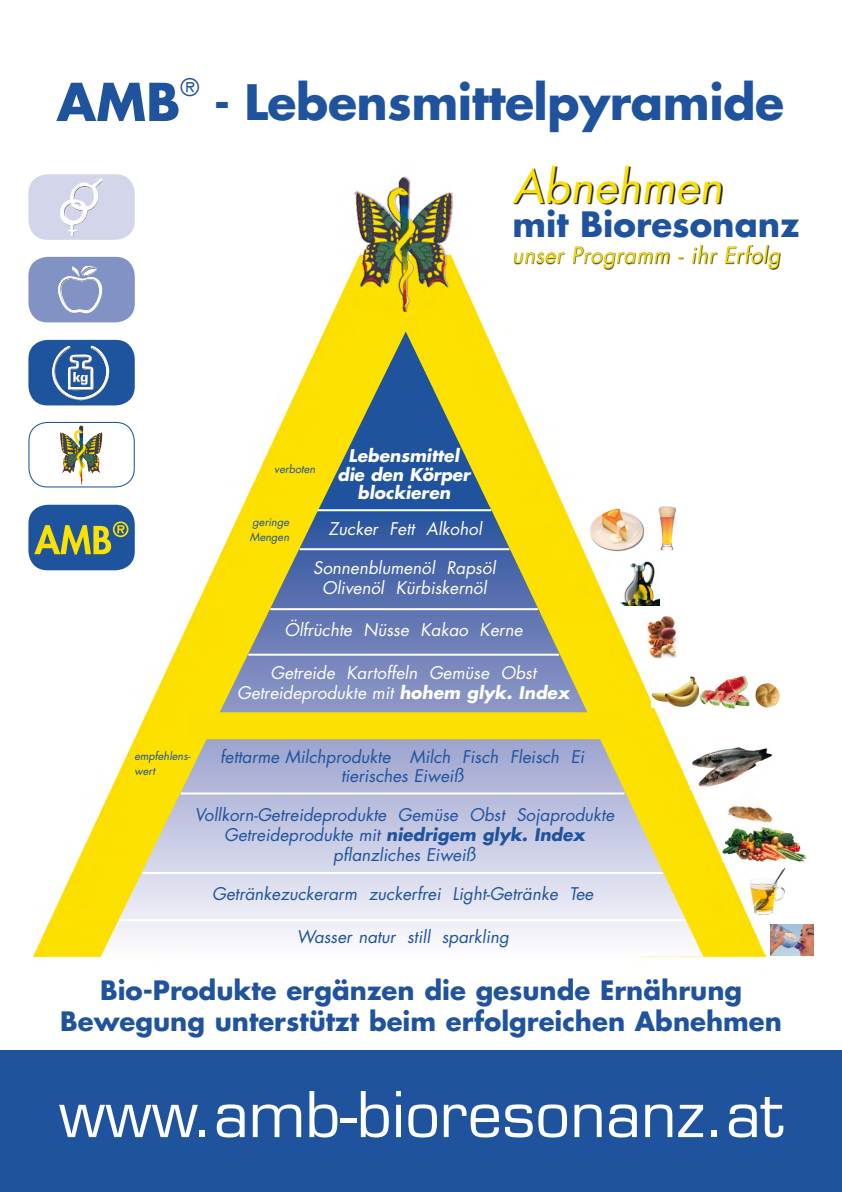
<style>
.page{position:relative;width:842px;height:1192px;background:#fff}
.page>*{position:absolute;margin:0;border:0;box-sizing:border-box;transform-origin:0 0}
.t1{font:61.5px "Eurostile LT Std";color:#fff}
.t2{font:700 50.75px "Futura Std";color:#1f539e}
.t3{font:700 47.5px "Futura Std";letter-spacing:-.01em;color:#1f539e}
.t4{font:45px "Futura Std";color:#fbe002}
.t5{font:700 34px "Futura Std";color:#1f539e}
.t6{font:700 26px/31.2px "Futura Std";color:#1f539e;text-align:center}
.t7{font:23.55px "Futura Std";color:#1f539e}
.t8{font:21.5px "Futura Std";color:#fbe002}
.t9{font:17.05px/19.9px "Futura Std";color:#fff;text-align:center}
.t10{font:17.05px/19.9px "Futura Std";color:#1f539e;text-align:center}
.t11{font:700 17.05px/18.6px "Futura Std";color:#fff;text-align:center}
.t12{font:17px/19.9px "Futura Std";color:#1f539e;text-align:center}
.t13{font:11px/15px "Futura Std";color:#1f539e}
.s1{font-size:40.55px}
.s2{font-weight:700}
</style>
<div class="page">
<div style="left:0;top:1050px;width:842px;height:142px;background:#1f539e"></div>
<img style="left:33px;top:174px;width:732px;height:784px">
<img style="left:587px;top:506px;width:58px;height:1px">
<img style="left:649px;top:503px;width:37px;height:4px">
<img style="left:724px;top:790px;width:49px;height:36px">
<img style="left:703px;top:741px;width:69px;height:48px">
<img style="left:703px;top:675px;width:46px;height:33px">
<img style="left:754px;top:681px;width:26px;height:28px">
<img style="left:748px;top:865px;width:37px;height:49px">
<img style="left:770px;top:924px;width:44px;height:32px">
<svg style="left:320px;top:332px;width:170px;height:175px;background:#8d994f"></svg>
<svg style="left:100px;top:507px;width:603px;height:451px"></svg>
<hr style="left:300px;top:548px;width:209px;height:2px;background:#fff">
<hr style="left:270px;top:608px;width:268px;height:2px;background:#fff">
<hr style="left:248px;top:654px;width:311px;height:2px;background:#fff">
<div style="left:189px;top:712px;width:433px;height:27px;background:#fbe002"></div>
<hr style="left:181px;top:792px;width:443px;height:2px;background:#fff">
<hr style="left:142px;top:872px;width:521px;height:2px;background:#fff">
<hr style="left:119px;top:919px;width:567px;height:2px;background:#fff">
<hr style="left:318px;top:509px;width:173px;height:2px;background:#fff">
<img style="left:723px;top:826px;width:84px;height:36px">
<div style="left:514px;top:245px;width:267px;height:24px;background:#000;opacity:.9"></div>
<div style="left:28px;top:174px;width:107px;height:66px;background:#d3d6ea;border-radius:19px"></div>
<img style="left:60px;top:178px;width:43px;height:58px">
<div style="left:28px;top:257px;width:107px;height:65px;background:#8193c5;border-radius:19px"></div>
<img style="left:58px;top:266px;width:44px;height:47px">
<div style="left:28px;top:340px;width:107px;height:65px;background:#1e549e;border-radius:19px"></div>
<img style="left:52px;top:346px;width:57px;height:54px">
<div style="left:28px;top:422px;width:107px;height:65px;border:1px solid #1e549e;border-radius:19px"></div>
<img style="left:60px;top:425px;width:42px;height:59px">
<div style="left:28px;top:505px;width:107px;height:65px;background:#1e549e;border-radius:19px"></div>
<svg style="left:34px;top:521px;width:94px;height:34px"></svg>
<div style="left:513px;top:166px;width:210px;height:39px;background:#000;opacity:.91"></div>
<h2 class="t2" style="left:57px;top:68px;width:125px">AMB</h2>
<h3 class="t7" style="left:180px;top:73px;width:20px">®</h3>
<h3 class="t3" style="left:214px;top:71px;width:571px"><span class="s1">-</span> Lebensmittelpyramide</h3>
<h3 class="t4" style="left:512px;top:157px;width:220px">Abnehmen</h3>
<h3 class="t5" style="left:512px;top:202px;width:288px">mit Bioresonanz</h3>
<p class="t8" style="left:512px;top:241px;width:273px">unser Programm - ihr Erfolg</p>
<p class="t13" style="left:274px;top:461px;width:45px">verboten</p>
<p class="t13" style="left:250px;top:514px;width:43px">geringe<br>Mengen</p>
<p class="t11" style="left:338px;top:446px;width:137px">Lebensmittel die den Körper blockieren</p>
<p class="t9" style="left:329px;top:519px;width:158px">Zucker Fett Alkohol</p>
<p class="t9" style="left:313px;top:558px;width:187px">Sonnenblumenöl Rapsöl<br>Olivenöl Kürbiskernöl</p>
<p class="t9" style="left:284px;top:620px;width:243px">Ölfrüchte Nüsse Kakao Kerne</p>
<p class="t9" style="left:237px;top:663px;width:337px">Getreide Kartoffeln Gemüse Obst<br>Getreideprodukte mit <span class="s2">hohem glyk. Index</span></p>
<p class="t10" style="left:220px;top:746px;width:369px">fettarme Milchprodukte Milch Fisch Fleisch Ei tierisches Eiweiß</p>
<p class="t12" style="left:195px;top:805px;width:424px">Vollkorn-Getreideprodukte Gemüse Obst Sojaprodukte<br>Getreideprodukte mit <span class="s2">niedrigem glyk. Index</span></p>
<p class="t10" style="left:333px;top:845px;width:147px">pflanzliches Eiweiß</p>
<p class="t12" style="left:212px;top:884px;width:386px">Getränkezuckerarm zuckerfrei Light-Getränke Tee</p>
<p class="t12" style="left:297px;top:927px;width:217px">Wasser natur still sparkling</p>
<p class="t13" style="left:134px;top:748px;width:59px">empfehlens&shy;wert</p>
<h3 class="t6" style="left:60px;top:974px;width:723px">Bio-Produkte ergänzen die gesunde Ernährung<br>Bewegung unterstützt beim erfolgreichen Abnehmen</h3>
<h1 class="t1" style="left:59px;top:1078px;width:726px">www.amb-bioresonanz.at</h1>
</div>
